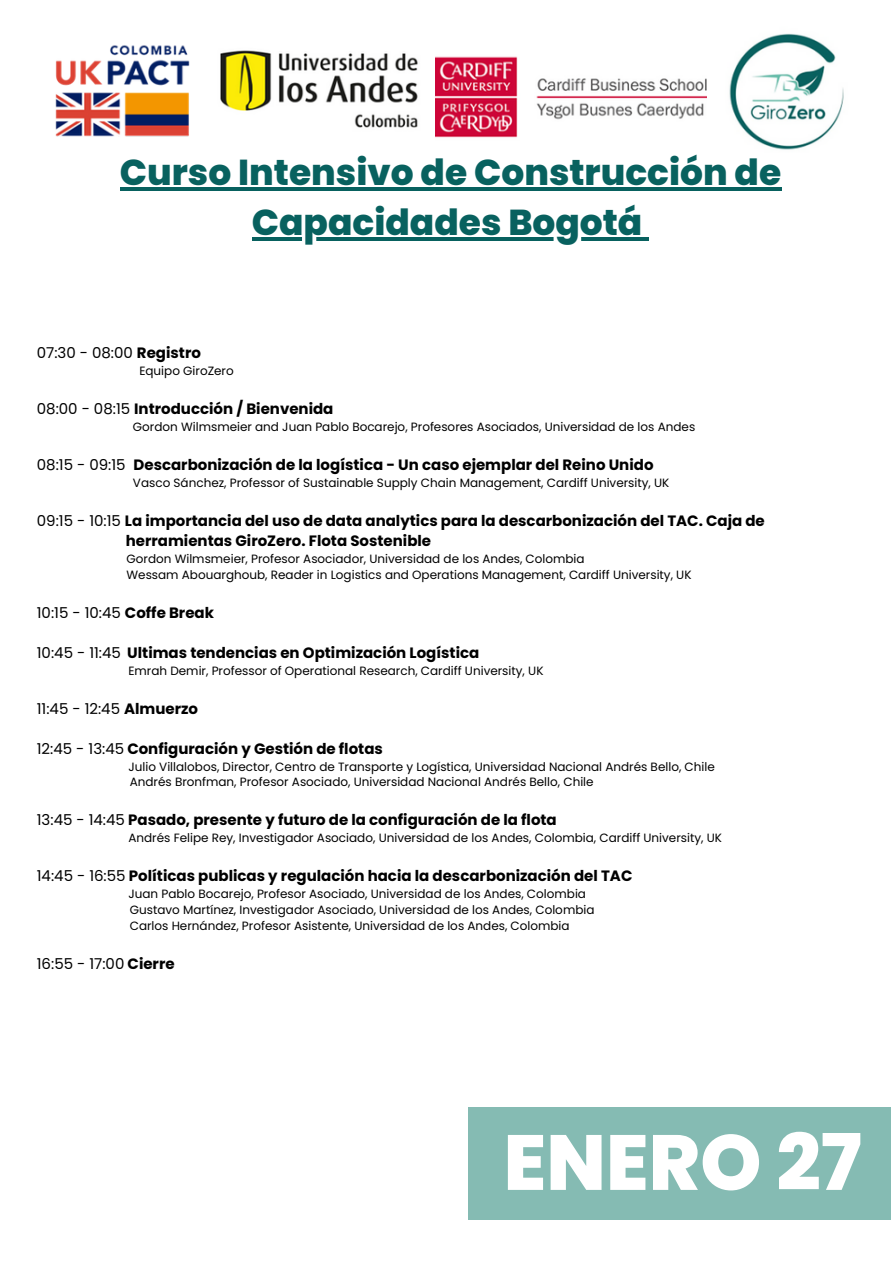
<style>
.page{position:relative;width:893px;height:1264px;background:#fff}
.page>*{position:absolute;margin:0;border:0;box-sizing:border-box;transform-origin:0 0}
.t1{font:800 78px "Poppins";color:#fff}
.t2{font:800 36px/49.5px "Poppins";color:#08615f;text-align:center}
.t3{font:700 15px/20px "Poppins";color:#000}
.t4{font:15px "Poppins";color:#000}
.t5{font:12px/16px "Poppins";color:#000}
.s1{font-weight:700}
.s2{font-weight:400}
</style>
<div class="page">
<hr style="left:120px;top:187px;width:661px;height:4px;background:#08615f">
<hr style="left:252px;top:237px;width:390px;height:3px;background:#08615f">
<svg style="left:642px;top:237px;width:7px;height:3px"></svg>
<img style="left:55px;top:45px;width:135px;height:92px">
<img style="left:220px;top:50px;width:198px;height:78px">
<img style="left:435px;top:56px;width:271px;height:82px">
<img style="left:729px;top:33px;width:115px;height:117px">
<div style="left:468px;top:1107px;width:423px;height:112px;background:#85bbb3"></div>
<h2 class="t2" style="left:120px;top:148px;width:662px">Curso Intensivo de Construcción de<br>Capacidades Bogotá</h2>
<p class="t4" style="left:37px;top:342px;width:166px">07:30 - 08:00 <span class="s1">Registro</span></p>
<p class="t5" style="left:139px;top:362px;width:96px">Equipo GiroZero</p>
<p class="t3" style="left:37px;top:398px;width:298px"><span class="s2">08:00 - 08:15</span> Introducción / Bienvenida</p>
<p class="t5" style="left:133px;top:418px;width:563px">Gordon Wilmsmeier and Juan Pablo Bocarejo, Profesores Asociados, Universidad de los Andes</p>
<p class="t3" style="left:37px;top:454px;width:618px"><span class="s2">08:15 - 09:15</span> Descarbonización de la logística - Un caso ejemplar del Reino Unido</p>
<p class="t5" style="left:133px;top:474px;width:538px">Vasco Sánchez, Professor of Sustainable Supply Chain Management, Cardiff University, UK</p>
<p class="t3" style="left:126px;top:510px;width:640px;text-indent:-89px"><span class="s2">09:15 - 10:15</span> La importancia del uso de data analytics para la descarbonización del TAC. Caja de herramientas GiroZero. Flota Sostenible</p>
<p class="t5" style="left:126px;top:550px;width:566px">Gordon Wilmsmeier, Profesor Asociador, Universidad de los Andes, Colombia<br>Wessam Abouarghoub, Reader in Logistics and Operations Management, Cardiff University, UK</p>
<p class="t4" style="left:37px;top:602px;width:179px">10:15 - 10:45 <span class="s1">Coffe Break</span></p>
<p class="t3" style="left:37px;top:642px;width:444px"><span class="s2">10:45 - 11:45</span> Ultimas tendencias en Optimización Logística</p>
<p class="t5" style="left:128px;top:662px;width:416px">Emrah Demir, Professor of Operational Research, Cardiff University, UK</p>
<p class="t4" style="left:37px;top:697px;width:163px">11:45 - 12:45 <span class="s1">Almuerzo</span></p>
<p class="t3" style="left:37px;top:738px;width:347px"><span class="s2">12:45 - 13:45</span> Configuración y Gestión de flotas</p>
<p class="t5" style="left:128px;top:758px;width:588px">Julio Villalobos, Director, Centro de Transporte y Logística, Universidad Nacional Andrés Bello, Chile<br>Andrés Bronfman, Profesor Asociado, Universidad Nacional Andrés Bello, Chile</p>
<p class="t3" style="left:37px;top:810px;width:521px"><span class="s2">13:45 - 14:45</span> Pasado, presente y futuro de la configuración de la flota</p>
<p class="t5" style="left:128px;top:830px;width:595px">Andrés Felipe Rey, Investigador Asociado, Universidad de los Andes, Colombia, Cardiff University, UK</p>
<p class="t3" style="left:37px;top:866px;width:597px"><span class="s2">14:45 - 16:55</span> Políticas publicas y regulación hacia la descarbonización del TAC</p>
<p class="t5" style="left:128px;top:886px;width:467px">Juan Pablo Bocarejo, Profesor Asociado, Universidad de los Andes, Colombia<br>Gustavo Martínez, Investigador Asociado, Universidad de los Andes, Colombia<br>Carlos Hernández, Profesor Asistente, Universidad de los Andes, Colombia</p>
<p class="t4" style="left:37px;top:953px;width:139px">16:55 - 17:00 <span class="s1">Cierre</span></p>
<h1 class="t1" style="left:503px;top:1107px;width:359px">ENERO 27</h1>
</div>
